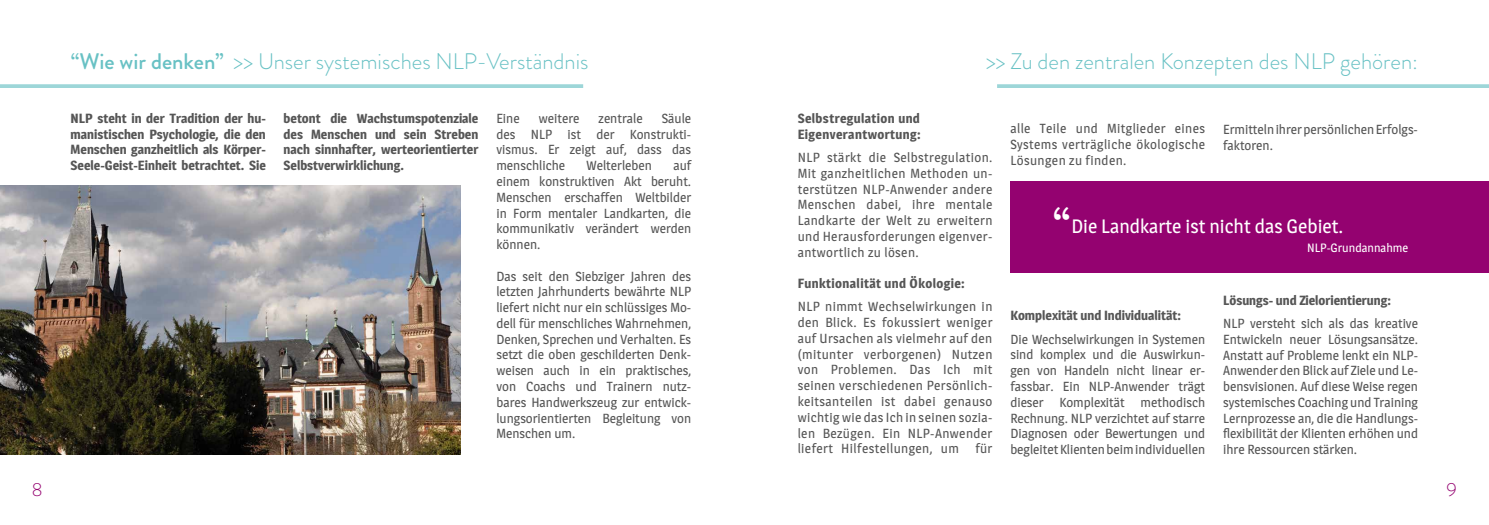
<style>
.page{position:relative;width:1489px;height:525px;background:#fff}
.page>*{position:absolute;margin:0;border:0;box-sizing:border-box;transform-origin:0 0}
.t1{font:700 43.5px "Brandon Grotesque";color:#fff}
.t2{font:300 22.5px "Brandon Grotesque";color:#68c1c4}
.t3{font:19.25px "Magra";color:#fff}
.t4{font:300 18.75px "Brandon Grotesque";color:#940270}
.t5{font:13.12px/15.8px "Magra";color:#565656;text-align:justify}
.t6{font:700 13.12px/15.8px "Magra";color:#565656;text-align:justify}
.t7{font:700 13.12px/15.8px "Magra";letter-spacing:.03em;color:#565656}
.t8{font:12px "Magra";color:#fff}
.s1{font-weight:500}
</style>
<div class="page">
<img style="left:0;top:185px;width:461px;height:269px">
<svg style="left:997px;top:84px;width:491px;height:4px;background:#a3d8da"></svg>
<div style="left:1010px;top:181px;width:478px;height:91px;background:#940270"></div>
<svg style="left:0;top:84px;width:583px;height:4px;background:#a3d8da"></svg>
<h2 class="t2" style="left:71px;top:46px;width:519px"><span class="s1">“Wie wir denken”</span> &gt;&gt; Unser systemisches NLP-Verständnis</h2>
<p class="t6" style="left:283px;top:110px;width:196px">betont die Wachstumspotenziale des Menschen und sein Streben nach sinnhafter, werteorientierter Selbstverwirklichung.</p>
<p class="t5" style="left:496px;top:110px;width:25px">Eine</p>
<p class="t5" style="left:539px;top:110px;width:42px">weitere</p>
<p class="t5" style="left:598px;top:110px;width:46px">zentrale</p>
<h2 class="t2" style="left:986px;top:46px;width:433px">&gt;&gt; Zu den zentralen Konzepten des NLP gehören:</h2>
<p class="t6" style="left:71px;top:110px;width:197px">NLP steht in der Tradition der hu&shy;manistischen Psychologie, die den Menschen ganzheitlich als Körper-Seele-Geist-Einheit betrachtet. Sie</p>
<p class="t7" style="left:797px;top:110px;width:125px">Selbstregulation und<br>Eigenverantwortung:</p>
<p class="t5" style="left:496px;top:110px;width:196px;text-indent:165px">Säule des NLP ist der Konstrukti&shy;vismus. Er zeigt auf, dass das menschliche</p>
<p class="t5" style="left:1010px;top:121px;width:196px">alle Teile und Mitglieder eines Systems verträgliche ökologische Lösungen zu finden.</p>
<p class="t5" style="left:1223px;top:121px;width:196px">Ermitteln ihrer persönlichen Erfolgs&shy;faktoren.</p>
<p class="t5" style="left:797px;top:149px;width:196px">NLP stärkt die Selbstregulation.<br>Mit ganzheitlichen Methoden un&shy;terstützen NLP-Anwender andere Menschen dabei, ihre mentale Landkarte der Welt zu erweitern und Herausforderungen eigenver&shy;antwortlich zu lösen.</p>
<p class="t7" style="left:797px;top:275px;width:169px">Funktionalität und Ökologie:</p>
<p class="t5" style="left:797px;top:299px;width:196px">NLP nimmt Wechselwirkungen in den Blick. Es fokussiert weniger auf Ursachen als vielmehr auf den (mitunter verborgenen) Nutzen von Problemen. Das Ich mit seinen verschiedenen Persönlich&shy;keitsanteilen ist dabei genauso wichtig wie das Ich in seinen sozia&shy;len Bezügen. Ein NLP-Anwender liefert Hilfestellungen, um für</p>
<p class="t5" style="left:496px;top:158px;width:196px;text-indent:177px">auf einem konstruktiven Akt beruht.<br>Menschen erschaffen Weltbilder in Form mentaler Landkarten, die kommunikativ verändert werden können.</p>
<p class="t5" style="left:496px;top:268px;width:196px">Das seit den Siebziger Jahren des letzten Jahrhunderts bewährte NLP liefert nicht nur ein schlüssiges Mo&shy;dell für menschliches Wahrnehmen, Denken, Sprechen und Verhalten. Es setzt die oben geschilderten Denk&shy;weisen auch in ein praktisches, von Coachs und Trainern nutz&shy;bares Handwerkszeug zur entwick&shy;lungsorientierten Begleitung von Menschen um.</p>
<p class="t5" style="left:586px;top:158px;width:67px">Welterleben</p>
<h1 class="t1" style="left:1053px;top:192px;width:19px">“</h1>
<h3 class="t3" style="left:1071px;top:215px;width:273px">Die Landkarte ist nicht das Gebiet.</h3>
<p class="t8" style="left:1306px;top:241px;width:103px">NLP-Grundannahme</p>
<p class="t6" style="left:1223px;top:292px;width:169px">Lösungs- und Zielorientierung:</p>
<p class="t5" style="left:1223px;top:315px;width:196px">NLP versteht sich als das kreative Entwickeln neuer Lösungsansätze.<br>Anstatt auf Probleme lenkt ein NLP-Anwender den Blick auf Ziele und Le&shy;bensvisionen. Auf diese Weise regen systemisches Coaching und Training Lernprozesse an, die die Handlungs&shy;flexibilität der Klienten erhöhen und ihre Ressourcen stärken.</p>
<p class="t6" style="left:1010px;top:307px;width:172px">Komplexität und Individualität:</p>
<p class="t5" style="left:1010px;top:331px;width:196px">Die Wechselwirkungen in Systemen sind komplex und die Auswirkun&shy;gen von Handeln nicht linear er&shy;fassbar. Ein NLP-Anwender trägt dieser Komplexität methodisch Rechnung. NLP verzichtet auf starre Diagnosen oder Bewertungen und begleitet Klienten beim individuellen</p>
<h3 class="t4" style="left:32px;top:476px;width:12px">8</h3>
<h3 class="t4" style="left:1446px;top:476px;width:12px">9</h3>
</div>
